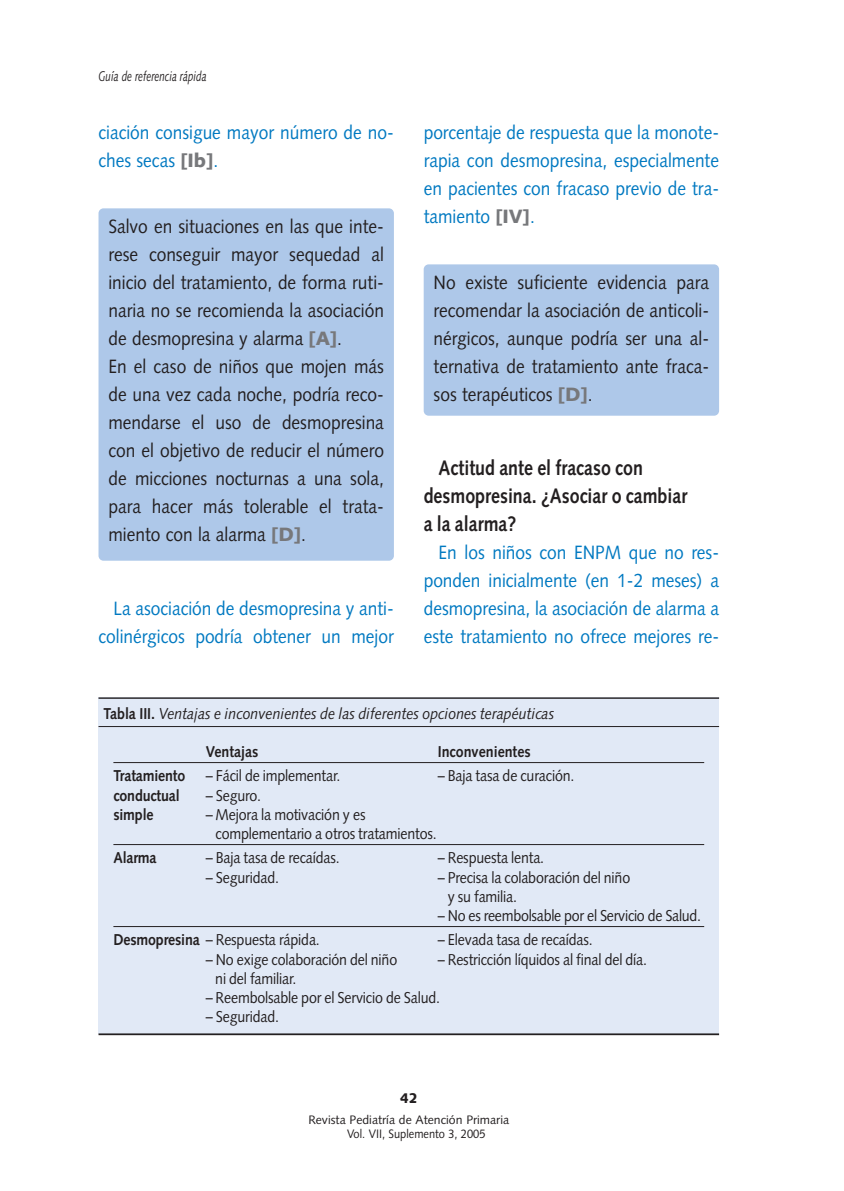
<style>
.page{position:relative;width:844px;height:1191px;background:#fff}
.page>*{position:absolute;margin:0;border:0;box-sizing:border-box;transform-origin:0 0}
.t1{font:700 21px/28px "Syntax";color:#231f20;scale:.85 1}
.t2{font:19.25px/28px "Syntax";color:#231f20;text-align:justify;scale:.9 1}
.t3{font:19.25px/28px "Syntax";color:#0079c1;text-align:justify;scale:.9 1}
.t4{font:15.75px/19.2px "Syntax";letter-spacing:-.01em;color:#231f20;scale:.9 1}
.t5{font:italic 15.75px "Syntax";color:#231f20;scale:.9 1}
.t6{font:700 15.75px "Syntax";letter-spacing:-.01em;color:#231f20;scale:.9 1}
.t7{font:italic 14px "Syntax";color:#231f20;scale:.7 1}
.t8{font:900 14px "Syntax";color:#231f20}
.t9{font:12.25px/14px "Syntax";color:#231f20}
.s1{font-weight:900;color:#77787b}
.s2{font-weight:700;font-style:normal}
.s3{font-weight:700}
</style>
<div class="page">
<div style="left:423px;top:264px;width:296px;height:152px;background:#aec8e9;border-radius:5px"></div>
<div style="left:98px;top:208px;width:296px;height:352px;background:#aec8e9;border-radius:5px"></div>
<div style="left:98px;top:697px;width:621px;height:337px;background:#e1e9f6"></div>
<hr style="left:98px;top:697px;width:621px;height:2px;background:#231f20">
<hr style="left:98px;top:726px;width:621px;height:1px;background:#231f20">
<hr style="left:113px;top:762px;width:591px;height:1px;background:#231f20">
<hr style="left:113px;top:844px;width:591px;height:1px;background:#231f20">
<hr style="left:113px;top:926px;width:591px;height:1px;background:#231f20">
<hr style="left:98px;top:1033px;width:621px;height:2px;background:#231f20">
<p class="t7" style="left:98px;top:70px;width:156px">Guía de referencia rápida</p>
<p class="t3" style="left:98px;top:120px;width:329px">ciación consigue mayor número de no&shy;ches secas <span class="s1">[Ib]</span>.</p>
<p class="t2" style="left:108px;top:214px;width:307px;text-align:left">Salvo en situaciones en las que inte&shy;rese conseguir mayor sequedad al inicio del tratamiento, de forma ruti&shy;naria no se recomienda la asociación de desmopresina y alarma <span class="s1">[A]</span>.<br>En el caso de niños que mojen más de una vez cada noche, podría reco&shy;mendarse el uso de desmopresina con el objetivo de reducir el número de micciones nocturnas a una sola, para hacer más tolerable el trata&shy;miento con la alarma <span class="s1">[D]</span>.</p>
<p class="t3" style="left:98px;top:596px;width:329px;text-align:right">La asociación de desmopresina y anti&shy;colinérgicos podría obtener un mejor</p>
<p class="t3" style="left:423px;top:120px;width:329px">porcentaje de respuesta que la monote&shy;rapia con desmopresina, especialmente en pacientes con fracaso previo de tra&shy;tamiento <span class="s1">[IV]</span>.</p>
<p class="t2" style="left:433px;top:270px;width:307px">No existe suficiente evidencia para recomendar la asociación de anticoli&shy;nérgicos, aunque podría ser una al&shy;ternativa de tratamiento ante fraca&shy;sos terapéuticos <span class="s1">[D]</span>.</p>
<p class="t1" style="left:423px;top:455px;width:311px;text-indent:15px">Actitud ante el fracaso con desmopresina. ¿Asociar o cambiar a la alarma?</p>
<p class="t3" style="left:423px;top:540px;width:329px;text-indent:15px">En los niños con ENPM que no res&shy;ponden inicialmente (en 1-2 meses) a desmopresina, la asociación de alarma a este tratamiento no ofrece mejores re-</p>
<p class="t5" style="left:103px;top:707px;width:502px"><span class="s2">Tabla III.</span> Ventajas e inconvenientes de las diferentes opciones terapéuticas</p>
<p class="t6" style="left:206px;top:745px;width:60px">Ventajas</p>
<p class="t6" style="left:437px;top:745px;width:105px">Inconvenientes</p>
<p class="t6" style="left:113px;top:769px;width:81px">Tratamiento</p>
<p class="t4" style="left:206px;top:768px;width:151px">– Fácil de implementar.</p>
<p class="t4" style="left:437px;top:768px;width:153px">– Baja tasa de curación.</p>
<p class="t6" style="left:113px;top:789px;width:75px">conductual</p>
<p class="t4" style="left:206px;top:787px;width:63px">– Seguro.</p>
<p class="t6" style="left:113px;top:808px;width:46px">simple</p>
<p class="t4" style="left:215px;top:806px;width:247px;text-indent:-10px">– Mejora la motivación y es complementario a otros tratamientos.</p>
<p class="t6" style="left:113px;top:851px;width:50px">Alarma</p>
<p class="t4" style="left:206px;top:850px;width:150px">– Baja tasa de recaídas.</p>
<p class="t4" style="left:437px;top:850px;width:120px">– Respuesta lenta.</p>
<p class="t4" style="left:206px;top:869px;width:83px">– Seguridad.</p>
<p class="t4" style="left:447px;top:869px;width:204px;text-indent:-10px">– Precisa la colaboración del niño y su familia.</p>
<p class="t4" style="left:437px;top:907px;width:294px">– No es reembolsable por el Servicio de Salud.</p>
<p class="t4" style="left:113px;top:931px;width:231px"><span class="s3">Desmopresina</span> – Respuesta rápida.</p>
<p class="t4" style="left:437px;top:931px;width:174px">– Elevada tasa de recaídas.</p>
<p class="t4" style="left:206px;top:951px;width:214px">– No exige colaboración del niño</p>
<p class="t4" style="left:437px;top:951px;width:234px">– Restricción líquidos al final del día.</p>
<p class="t4" style="left:215px;top:970px;width:92px">ni del familiar.</p>
<p class="t4" style="left:206px;top:989px;width:262px">– Reembolsable por el Servicio de Salud.</p>
<p class="t4" style="left:206px;top:1008px;width:83px">– Seguridad.</p>
<p class="t8" style="left:399px;top:1092px;width:20px">42</p>
<p class="t9" style="left:347px;top:1113px;width:164px;text-indent:-39px">Revista Pediatría de Atención Primaria<br>Vol. VII, Suplemento 3, 2005</p>
</div>
